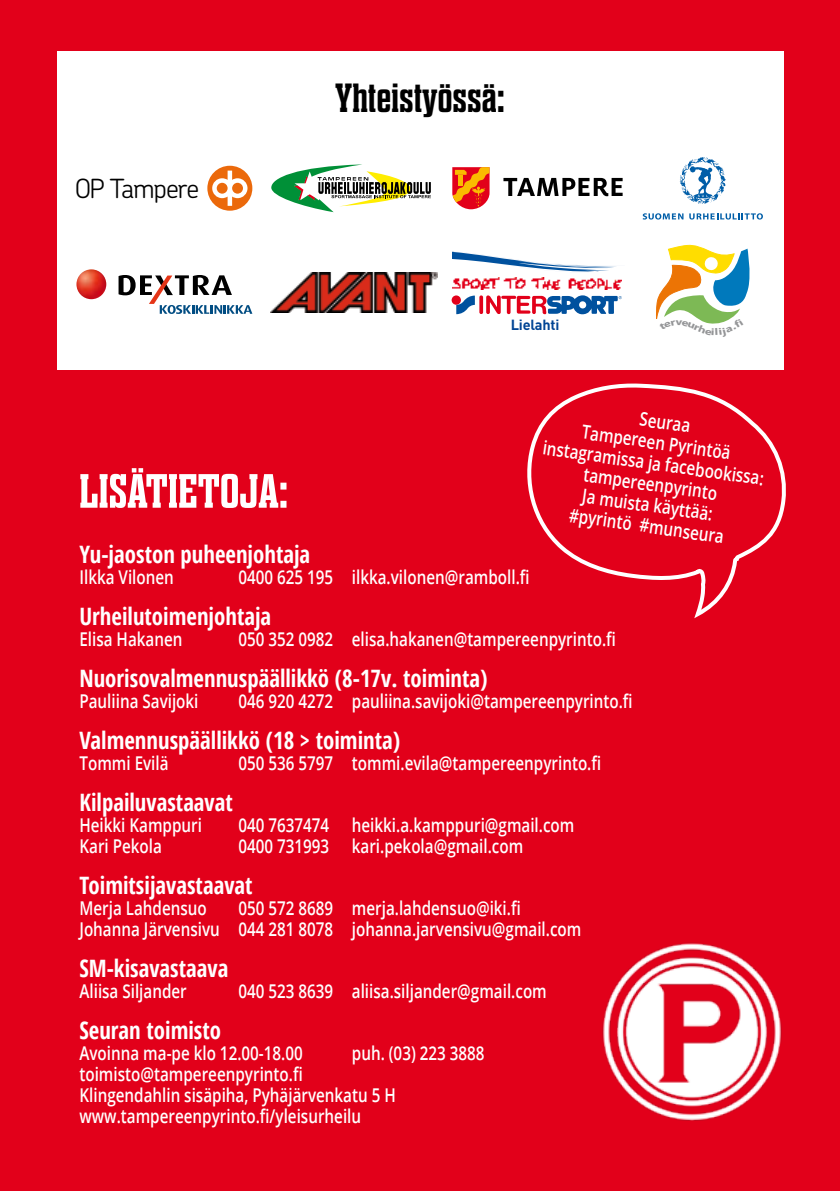
<style>
.page{position:relative;width:840px;height:1191px;background:#fff}
.page>*{position:absolute;margin:0;border:0;box-sizing:border-box;transform-origin:0 0}
.t1{font:700 48px "Dharma Slab E";letter-spacing:.01em;color:#fff;scale:1.1 1}
.t2{font:700 40.6px "Dharma Slab E";letter-spacing:.01em;color:#000;scale:1.1 1}
.t3{font:300 26.4px "Chevin Std";letter-spacing:-.045em;color:#000}
.t4{font:700 condensed 24px "Open Sans";color:#fff;scale:.95 1}
.t5{font:600 19px/21px "Open Sans";color:#fff;scale:.8 1}
.t6{font:700 14.6px "DINOT";color:#004494}
</style>
<div class="page">
<div style="left:0;top:0;width:839px;height:1191px;background:#e2001a"></div>
<div style="left:57px;top:51px;width:725px;height:318px;background:#fff"></div>
<img style="left:270px;top:272px;width:167px;height:40px">
<img style="left:452px;top:278px;width:169px;height:11px">
<svg style="left:479px;top:295px;width:4px;height:19px"></svg>
<svg style="left:451px;top:295px;width:9px;height:10px"></svg>
<svg style="left:456px;top:295px;width:18px;height:19px"></svg>
<svg style="left:486px;top:295px;width:135px;height:19px"></svg>
<svg style="left:452px;top:251px;width:164px;height:21px"></svg>
<svg style="left:452px;top:167px;width:37px;height:42px;background:#ed5925"></svg>
<svg style="left:503px;top:178px;width:119px;height:18px"></svg>
<svg style="left:642px;top:213px;width:41px;height:6px"></svg>
<svg style="left:689px;top:213px;width:73px;height:6px"></svg>
<svg style="left:679px;top:157px;width:46px;height:47px"></svg>
<svg style="left:271px;top:164px;width:159px;height:48px"></svg>
<svg style="left:207px;top:166px;width:45px;height:45px"></svg>
<svg style="left:212px;top:171px;width:35px;height:35px"></svg>
<img style="left:602px;top:942px;width:180px;height:179px">
<svg style="left:527px;top:383px;width:259px;height:236px"></svg>
<img style="left:76px;top:269px;width:30px;height:30px">
<svg style="left:118px;top:275px;width:134px;height:39px"></svg>
<svg style="left:656px;top:244px;width:94px;height:80px"></svg>
<h3 class="t3" style="left:75px;top:170px;width:126px">OP Tampere</h3>
<h2 class="t2" style="left:335px;top:77px;width:155px">Yhteistyössä:</h2>
<p class="t6" style="left:510px;top:315px;width:50px">Lielahti</p>
<p class="t5" style="left:641px;top:408px;width:65px;rotate:8deg">Seuraa</p>
<p class="t5" style="left:583px;top:421px;width:189px;rotate:8deg">Tampereen Pyrintöä</p>
<p class="t5" style="left:544px;top:436px;width:280px;rotate:8deg">instagramissa ja facebookissa:</p>
<h1 class="t1" style="left:79px;top:467px;width:191px">Lisätietoja:</h1>
<p class="t5" style="left:585px;top:463px;width:170px;rotate:8deg">tampereenpyrinto</p>
<p class="t5" style="left:583px;top:484px;width:166px;rotate:8deg">Ja muista käyttää:</p>
<p class="t5" style="left:570px;top:504px;width:196px;rotate:8deg">#pyrintö #munseura</p>
<p class="t4" style="left:79px;top:537px;width:244px">Yu-jaoston puheenjohtaja</p>
<p class="t5" style="left:79px;top:566px;width:119px">Ilkka Vilonen</p>
<p class="t5" style="left:238px;top:566px;width:365px">0400 625 195 ilkka.vilonen@ramboll.fi</p>
<p class="t4" style="left:79px;top:599px;width:203px">Urheilutoimenjohtaja</p>
<p class="t5" style="left:79px;top:628px;width:130px">Elisa Hakanen</p>
<p class="t5" style="left:238px;top:628px;width:473px">050 352 0982 elisa.hakanen@tampereenpyrinto.fi</p>
<p class="t4" style="left:79px;top:661px;width:431px">Nuorisovalmennuspäällikkö (8-17v. toiminta)</p>
<p class="t5" style="left:79px;top:690px;width:150px">Pauliina Savijoki</p>
<p class="t5" style="left:238px;top:690px;width:494px">046 920 4272 pauliina.savijoki@tampereenpyrinto.fi</p>
<p class="t4" style="left:79px;top:723px;width:339px">Valmennuspäällikkö (18 &gt; toiminta)</p>
<p class="t5" style="left:79px;top:752px;width:113px">Tommi Evilä</p>
<p class="t5" style="left:238px;top:752px;width:455px">050 536 5797 tommi.evila@tampereenpyrinto.fi</p>
<p class="t4" style="left:79px;top:785px;width:163px">Kilpailuvastaavat</p>
<p class="t5" style="left:79px;top:814px;width:155px">Heikki Kamppuri</p>
<p class="t5" style="left:238px;top:814px;width:421px">040 7637474 heikki.a.kamppuri@gmail.com</p>
<p class="t5" style="left:79px;top:835px;width:105px">Kari Pekola</p>
<p class="t5" style="left:238px;top:835px;width:357px">0400 731993 kari.pekola@gmail.com</p>
<p class="t4" style="left:79px;top:868px;width:184px">Toimitsijavastaavat</p>
<p class="t5" style="left:79px;top:897px;width:161px">Merja Lahdensuo</p>
<p class="t5" style="left:79px;top:897px;width:628px;text-indent:159px">050 572 8689 merja.lahdensuo@iki.fi<br>Johanna Järvensivu 044 281 8078 johanna.jarvensivu@gmail.com</p>
<p class="t4" style="left:79px;top:951px;width:158px">SM-kisavastaava</p>
<p class="t5" style="left:79px;top:980px;width:136px">Aliisa Siljander</p>
<p class="t5" style="left:238px;top:980px;width:387px">040 523 8639 aliisa.siljander@gmail.com</p>
<p class="t4" style="left:79px;top:1013px;width:150px">Seuran toimisto</p>
<p class="t5" style="left:79px;top:1042px;width:280px">Avoinna ma-pe klo 12.00-18.00</p>
<p class="t5" style="left:351px;top:1042px;width:167px">puh. (03) 223 3888</p>
<p class="t5" style="left:79px;top:1063px;width:397px">toimisto@tampereenpyrinto.fi<br>Klingendahlin sisäpiha, Pyhäjärvenkatu 5 H www.tampereenpyrinto.fi/yleisurheilu</p>
</div>
